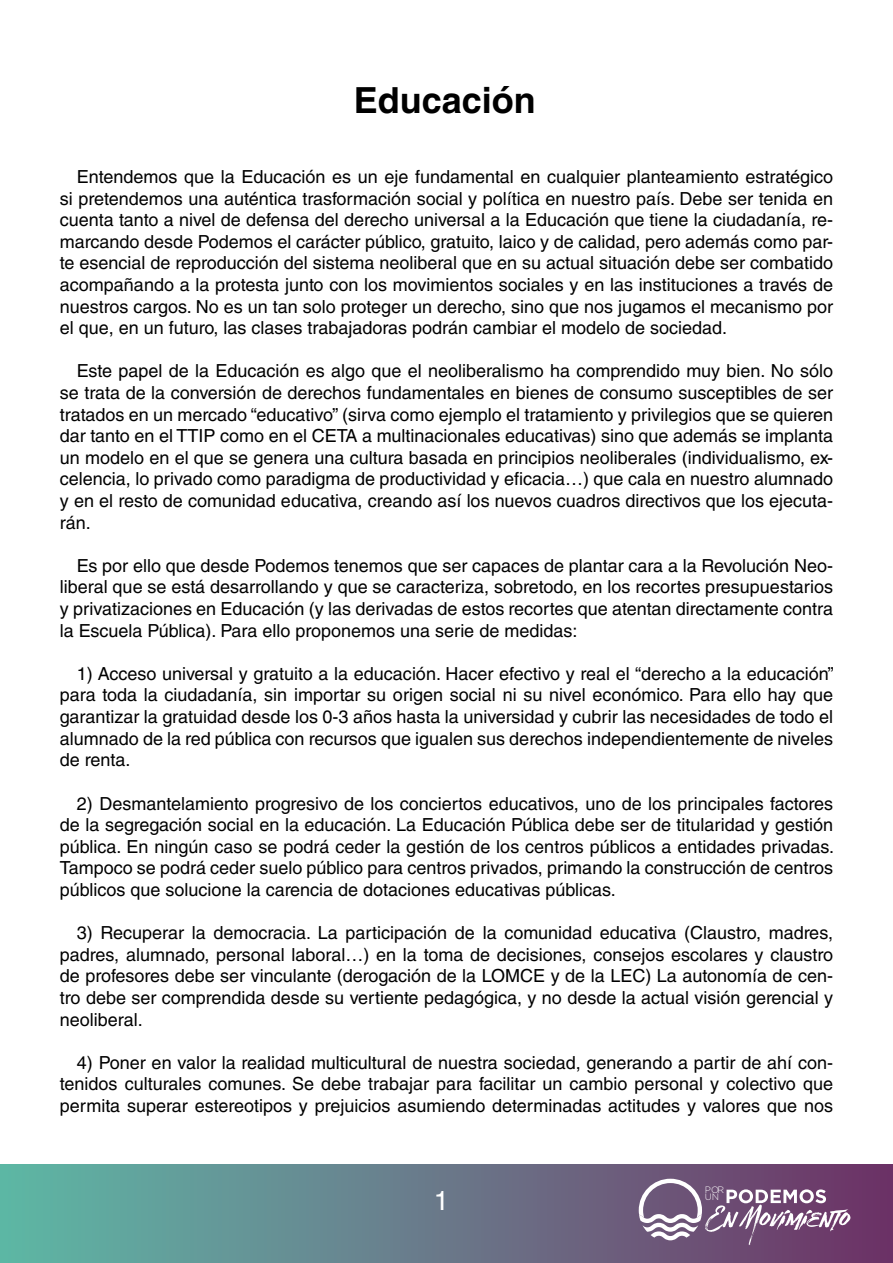
<style>
.page{position:relative;width:893px;height:1263px;background:#fff}
.page>*{position:absolute;margin:0;border:0;box-sizing:border-box;transform-origin:0 0}
.t1{font:700 36px "Helvetica LT Std";color:#000}
.t2{font:27px "Helvetica LT Std";color:#fff}
.t3{font:18px/21.6px "Helvetica LT Std";color:#000;text-align:justify}
.t4{font:300 9.3px/7.2px "Gotham";color:#fff}
</style>
<div class="page">
<div style="left:1px;top:1164px;width:892px;height:99px;background:linear-gradient(to right,#60b9a8,#6f3367)"></div>
<svg style="left:639px;top:1179px;width:211px;height:66px"></svg>
<h1 class="t1" style="left:354px;top:78px;width:184px">Educación</h1>
<p class="t3" style="left:60px;top:166px;width:775px;text-indent:17px">Entendemos que la Educación es un eje fundamental en cualquier planteamiento estratégico si pretendemos una auténtica trasformación social y política en nuestro país. Debe ser tenida en cuenta tanto a nivel de defensa del derecho universal a la Educación que tiene la ciudadanía, re&shy;marcando desde Podemos el carácter público, gratuito, laico y de calidad, pero además como par&shy;te esencial de reproducción del sistema neoliberal que en su actual situación debe ser combatido acompañando a la protesta junto con los movimientos sociales y en las instituciones a través de nuestros cargos. No es un tan solo proteger un derecho, sino que nos jugamos el mecanismo por el que, en un futuro, las clases trabajadoras podrán cambiar el modelo de sociedad.</p>
<p class="t3" style="left:60px;top:360px;width:775px;text-indent:17px">Este papel de la Educación es algo que el neoliberalismo ha comprendido muy bien. No sólo se trata de la conversión de derechos fundamentales en bienes de consumo susceptibles de ser tratados en un mercado “educativo” (sirva como ejemplo el tratamiento y privilegios que se quieren dar tanto en el TTIP como en el CETA a multinacionales educativas) sino que además se implanta un modelo en el que se genera una cultura basada en principios neoliberales (individualismo, ex&shy;celencia, lo privado como paradigma de productividad y eficacia…) que cala en nuestro alumnado y en el resto de comunidad educativa, creando así los nuevos cuadros directivos que los ejecuta&shy;rán.</p>
<p class="t3" style="left:60px;top:555px;width:775px;text-indent:17px">Es por ello que desde Podemos tenemos que ser capaces de plantar cara a la Revolución Neo&shy;liberal que se está desarrollando y que se caracteriza, sobretodo, en los recortes presupuestarios y privatizaciones en Educación (y las derivadas de estos recortes que atentan directamente contra la Escuela Pública). Para ello proponemos una serie de medidas:</p>
<p class="t3" style="left:60px;top:663px;width:775px;text-indent:17px">1) Acceso universal y gratuito a la educación. Hacer efectivo y real el “derecho a la educación” para toda la ciudadanía, sin importar su origen social ni su nivel económico. Para ello hay que garantizar la gratuidad desde los 0-3 años hasta la universidad y cubrir las necesidades de todo el alumnado de la red pública con recursos que igualen sus derechos independientemente de niveles de renta.</p>
<p class="t3" style="left:60px;top:792px;width:776px;text-indent:17px">2) Desmantelamiento progresivo de los conciertos educativos, uno de los principales factores de la segregación social en la educación. La Educación Pública debe ser de titularidad y gestión pública. En ningún caso se podrá ceder la gestión de los centros públicos a entidades privadas.<br>Tampoco se podrá ceder suelo público para centros privados, primando la construcción de centros públicos que solucione la carencia de dotaciones educativas públicas.</p>
<p class="t3" style="left:60px;top:922px;width:775px;text-indent:17px">3) Recuperar la democracia. La participación de la comunidad educativa (Claustro, madres, padres, alumnado, personal laboral…) en la toma de decisiones, consejos escolares y claustro de profesores debe ser vinculante (derogación de la LOMCE y de la LEC) La autonomía de cen&shy;tro debe ser comprendida desde su vertiente pedagógica, y no desde la actual visión gerencial y neoliberal.</p>
<p class="t3" style="left:60px;top:1051px;width:775px;text-indent:17px">4) Poner en valor la realidad multicultural de nuestra sociedad, generando a partir de ahí con&shy;tenidos culturales comunes. Se debe trabajar para facilitar un cambio personal y colectivo que permita superar estereotipos y prejuicios asumiendo determinadas actitudes y valores que nos</p>
<h2 class="t2" style="left:434px;top:1185px;width:17px">1</h2>
<p class="t4" style="left:705px;top:1185px;width:21px">POR<br>UN</p>
</div>
